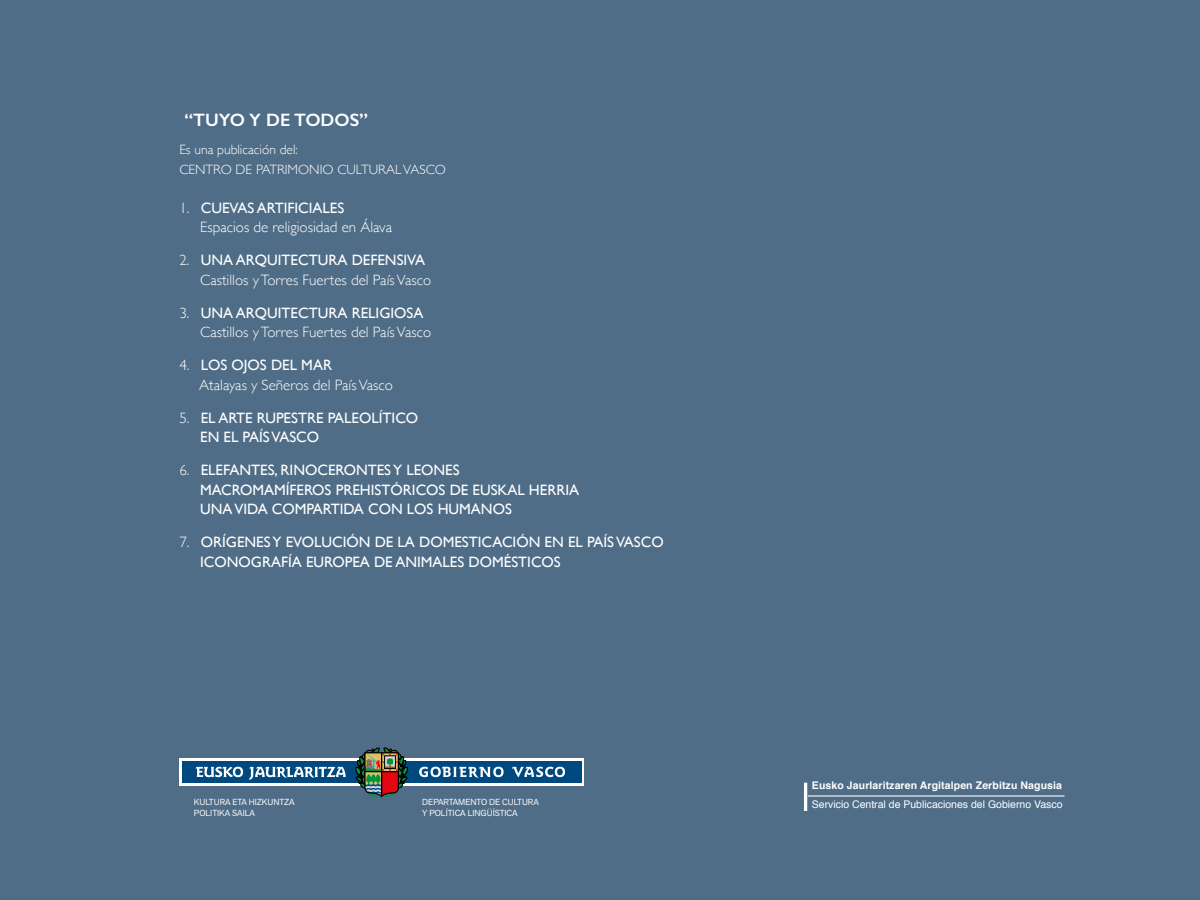
<style>
.page{position:relative;width:1200px;height:900px;background:#4f6d87}
.page>*{position:absolute;margin:0;border:0;box-sizing:border-box;transform-origin:0 0}
.t1{font:600 18px "Gill Sans";color:#fff}
.t2{font:15px/19.5px "Gill Sans";color:#fff}
.t3{font:300 15px/19.5px "Gill Sans";color:#fff}
.t4{font:300 13.5px/19.5px "Gill Sans";color:#fff}
.t5{font:10.5px "Helvetica";color:#fff}
.t6{font:700 10.5px "Helvetica";letter-spacing:.01em;color:#fff}
.t7{font:8.7px "Akzid Grtsk Next";color:#fff}
.s1{font-weight:400}
.s2{font-weight:300}
</style>
<div class="page">
<hr style="left:808px;top:795px;width:256px;height:2px;background:#fff">
<hr style="left:804px;top:783px;width:3px;height:28px;background:#fff">
<div style="left:179px;top:758px;width:405px;height:28px;background:#fff"></div>
<div style="left:182px;top:761px;width:399px;height:22px;background:#00497f"></div>
<svg style="left:195px;top:767px;width:48px;height:10px"></svg>
<svg style="left:249px;top:767px;width:97px;height:13px"></svg>
<svg style="left:419px;top:767px;width:85px;height:11px"></svg>
<svg style="left:512px;top:767px;width:53px;height:10px"></svg>
<svg style="left:355px;top:747px;width:53px;height:51px;background:#5b594d"></svg>
<p class="t1" style="left:184px;top:109px;width:185px">“TUYO Y DE TODOS”</p>
<p class="t4" style="left:179px;top:139px;width:268px">Es una publicación del:<br>CENTRO DE PATRIMONIO CULTURAL VASCO</p>
<p class="t3" style="left:200px;top:197px;width:193px;text-indent:-21px">1. <span class="s1">CUEVAS ARTIFICIALES<br></span>Espacios de religiosidad en Álava</p>
<p class="t3" style="left:200px;top:250px;width:232px;text-indent:-21px">2. <span class="s1">UNA ARQUITECTURA DEFENSIVA<br></span>Castillos y Torres Fuertes del País Vasco</p>
<p class="t3" style="left:200px;top:302px;width:232px;text-indent:-21px">3. <span class="s1">UNA ARQUITECTURA RELIGIOSA<br></span>Castillos y Torres Fuertes del País Vasco</p>
<p class="t3" style="left:199px;top:355px;width:195px;text-indent:-20px">4. <span class="s1">LOS OJOS DEL MAR<br></span>Atalayas y Señeros del País Vasco</p>
<p class="t2" style="left:200px;top:408px;width:220px;text-indent:-21px"><span class="s2">5.</span> EL ARTE RUPESTRE PALEOLÍTICO<br>EN EL PAÍS VASCO</p>
<p class="t2" style="left:200px;top:460px;width:381px;text-indent:-21px"><span class="s2">6.</span> ELEFANTES, RINOCERONTES Y LEONES<br>MACROMAMÍFEROS PREHISTÓRICOS DE EUSKAL HERRIA<br>UNA VIDA COMPARTIDA CON LOS HUMANOS</p>
<p class="t2" style="left:200px;top:532px;width:465px;text-indent:-21px"><span class="s2">7.</span> ORÍGENES Y EVOLUCIÓN DE LA DOMESTICACIÓN EN EL PAÍS VASCO<br>ICONOGRAFÍA EUROPEA DE ANIMALES DOMÉSTICOS</p>
<p class="t7" style="left:194px;top:796px;width:102px">KULTURA ETA HIZKUNTZA</p>
<p class="t7" style="left:422px;top:796px;width:118px">DEPARTAMENTO DE CULTURA</p>
<p class="t7" style="left:194px;top:807px;width:63px">POLITIKA SAILA</p>
<p class="t7" style="left:422px;top:807px;width:97px">Y POLÍTICA LINGÜÍSTICA</p>
<p class="t6" style="left:812px;top:777px;width:252px">Eusko Jaurlaritzaren Argitalpen Zerbitzu Nagusia</p>
<p class="t5" style="left:812px;top:796px;width:252px">Servicio Central de Publicaciones del Gobierno Vasco</p>
</div>
